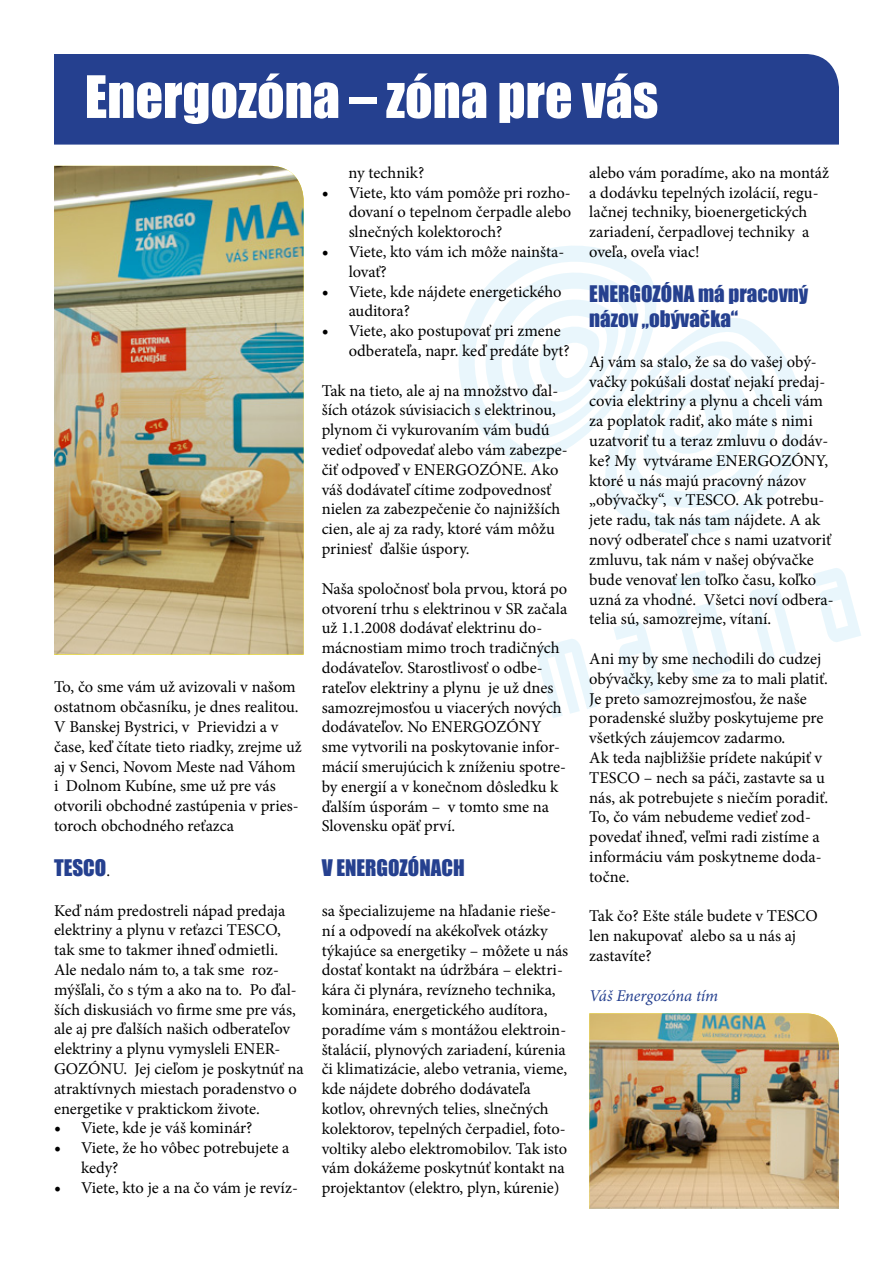
<style>
.page{position:relative;width:893px;height:1263px;background:#fff}
.page>*{position:absolute;margin:0;border:0;box-sizing:border-box;transform-origin:0 0}
.t1{font:54px "Impact";color:#fff}
.t2{font:21px/25.2px "Impact";color:#25408f}
.t3{font:16.5px/19.8px "Minion Pro";color:#000}
.t4{font:italic 16.5px "Minion Pro";letter-spacing:-.005em;color:#25408f}
.s1{font-family:"Minion Pro";font-size:16.5px;color:#000}
.s2{font-size:18px}
</style>
<div class="page">
<img style="left:589px;top:1013px;width:250px;height:196px">
<svg style="left:631px;top:362px;width:172px;height:173px"></svg>
<svg style="left:459px;top:246px;width:171px;height:171px"></svg>
<svg style="left:473px;top:260px;width:315px;height:260px"></svg>
<svg style="left:537px;top:639px;width:60px;height:79px"></svg>
<svg style="left:613px;top:621px;width:49px;height:75px"></svg>
<svg style="left:671px;top:570px;width:61px;height:108px"></svg>
<svg style="left:749px;top:585px;width:47px;height:76px"></svg>
<svg style="left:813px;top:568px;width:48px;height:74px"></svg>
<div style="left:54px;top:54px;width:785px;height:91px;background:#25408f"></div>
<img style="left:54px;top:166px;width:250px;height:488px">
<h1 class="t1" style="left:85px;top:55px;width:575px">Energozóna – zóna pre vás</h1>
<p class="t3" style="left:54px;top:677px;width:249px">To, čo sme vám už avizovali v našom ostatnom občasníku, je dnes realitou.<br>V Banskej Bystrici, v Prievidzi a v čase, keď čítate tieto riadky, zrejme už aj v Senci, Novom Meste nad Váhom i Dolnom Kubíne, sme už pre vás otvorili obchodné zastúpenia v pries&shy;toroch obchodného reťazca</p>
<p class="t2" style="left:54px;top:855px;width:58px">TESCO<span class="s1">.</span></p>
<p class="t3" style="left:54px;top:900px;width:251px">Keď nám predostreli nápad predaja elektriny a plynu v reťazci TESCO, tak sme to takmer ihneď odmietli.<br>Ale nedalo nám to, a tak sme roz&shy;mýšľali, čo s tým a ako na to. Po ďal&shy;ších diskusiách vo firme sme pre vás, ale aj pre ďalších našich odberateľov elektriny a plynu vymysleli ENER-GOZÓNU. Jej cieľom je poskytnúť na atraktívnych miestach poradenstvo o energetike v praktickom živote.</p>
<p class="t3" style="left:54px;top:1118px;width:200px"><span class="s2">•</span> Viete, kde je váš kominár?</p>
<p class="t3" style="left:81px;top:1138px;width:210px;text-indent:-27px"><span class="s2">•</span> Viete, že ho vôbec potrebujete a kedy?</p>
<p class="t3" style="left:54px;top:1178px;width:245px"><span class="s2">•</span> Viete, kto je a na čo vám je revíz-</p>
<p class="t3" style="left:349px;top:163px;width:77px">ny technik?</p>
<p class="t3" style="left:349px;top:183px;width:224px;text-align:justify;text-indent:-27px"><span class="s2">•</span> Viete, kto vám pomôže pri rozho&shy;dovaní o tepelnom čerpadle alebo slnečných kolektoroch?</p>
<p class="t3" style="left:349px;top:242px;width:217px;text-indent:-27px"><span class="s2">•</span> Viete, kto vám ich môže nainšta&shy;lovať?</p>
<p class="t3" style="left:349px;top:282px;width:214px;text-indent:-27px"><span class="s2">•</span> Viete, kde nájdete energetického auditora?</p>
<p class="t3" style="left:349px;top:321px;width:223px;text-indent:-27px"><span class="s2">•</span> Viete, ako postupovať pri zmene odberateľa, napr. keď predáte byt?</p>
<p class="t3" style="left:322px;top:381px;width:248px">Tak na tieto, ale aj na množstvo ďal&shy;ších otázok súvisiacich s elektrinou, plynom či vykurovaním vám budú vedieť odpovedať alebo vám zabezpe&shy;čiť odpoveď v ENERGOZÓNE. Ako váš dodávateľ cítime zodpovednosť nielen za zabezpečenie čo najnižších cien, ale aj za rady, ktoré vám môžu priniesť ďalšie úspory.</p>
<p class="t3" style="left:322px;top:579px;width:247px">Naša spoločnosť bola prvou, ktorá po otvorení trhu s elektrinou v SR začala už 1.1.2008 dodávať elektrinu do&shy;mácnostiam mimo troch tradičných dodávateľov. Starostlivosť o odbe&shy;rateľov elektriny a plynu je už dnes samozrejmosťou u viacerých nových dodávateľov. No ENERGOZÓNY sme vytvorili na poskytovanie infor&shy;mácií smerujúcich k zníženiu spotre&shy;by energií a v konečnom dôsledku k ďalším úsporám – v tomto sme na Slovensku opäť prví.</p>
<p class="t2" style="left:322px;top:855px;width:145px">V ENERGOZÓNACH</p>
<p class="t3" style="left:322px;top:901px;width:248px">sa špecializujeme na hľadanie rieše&shy;ní a odpovedí na akékoľvek otázky týkajúce sa energetiky – môžete u nás dostať kontakt na údržbára – elektri&shy;kára či plynára, revízneho technika, kominára, energetického audítora, poradíme vám s montážou elektroin&shy;štalácií, plynových zariadení, kúrenia či klimatizácie, alebo vetrania, vieme, kde nájdete dobrého dodávateľa kotlov, ohrevných telies, slnečných kolektorov, tepelných čerpadiel, foto&shy;voltiky alebo elektromobilov. Tak isto vám dokážeme poskytnúť kontakt na projektantov (elektro, plyn, kúrenie)</p>
<p class="t3" style="left:589px;top:163px;width:241px">alebo vám poradíme, ako na montáž a dodávku tepelných izolácií, regu&shy;lačnej techniky, bioenergetických zariadení, čerpadlovej techniky a oveľa, oveľa viac!</p>
<p class="t2" style="left:589px;top:281px;width:220px">ENERGOZÓNA má pracovný názov „obývačka“</p>
<p class="t3" style="left:589px;top:352px;width:246px">Aj vám sa stalo, že sa do vašej obý&shy;vačky pokúšali dostať nejakí predaj&shy;covia elektriny a plynu a chceli vám za poplatok radiť, ako máte s nimi uzatvoriť tu a teraz zmluvu o dodáv&shy;ke? My vytvárame ENERGOZÓNY, ktoré u nás majú pracovný názov „obývačky“, v TESCO. Ak potrebu&shy;jete radu, tak nás tam nájdete. A ak nový odberateľ chce s nami uzatvoriť zmluvu, tak nám v našej obývačke bude venovať len toľko času, koľko uzná za vhodné. Všetci noví odbera&shy;telia sú, samozrejme, vítaní.</p>
<p class="t3" style="left:589px;top:649px;width:240px">Ani my by sme nechodili do cudzej obývačky, keby sme za to mali platiť.<br>Je preto samozrejmosťou, že naše poradenské služby poskytujeme pre všetkých záujemcov zadarmo.<br>Ak teda najbližšie prídete nakúpiť v<br>TESCO – nech sa páči, zastavte sa u nás, ak potrebujete s niečím poradiť.<br>To, čo vám nebudeme vedieť zod&shy;povedať ihneď, veľmi radi zistíme a informáciu vám poskytneme doda&shy;točne.</p>
<p class="t3" style="left:589px;top:906px;width:230px">Tak čo? Ešte stále budete v TESCO len nakupovať alebo sa u nás aj zastavíte?</p>
<p class="t4" style="left:589px;top:984px;width:130px">Váš Energozóna tím</p>
</div>
